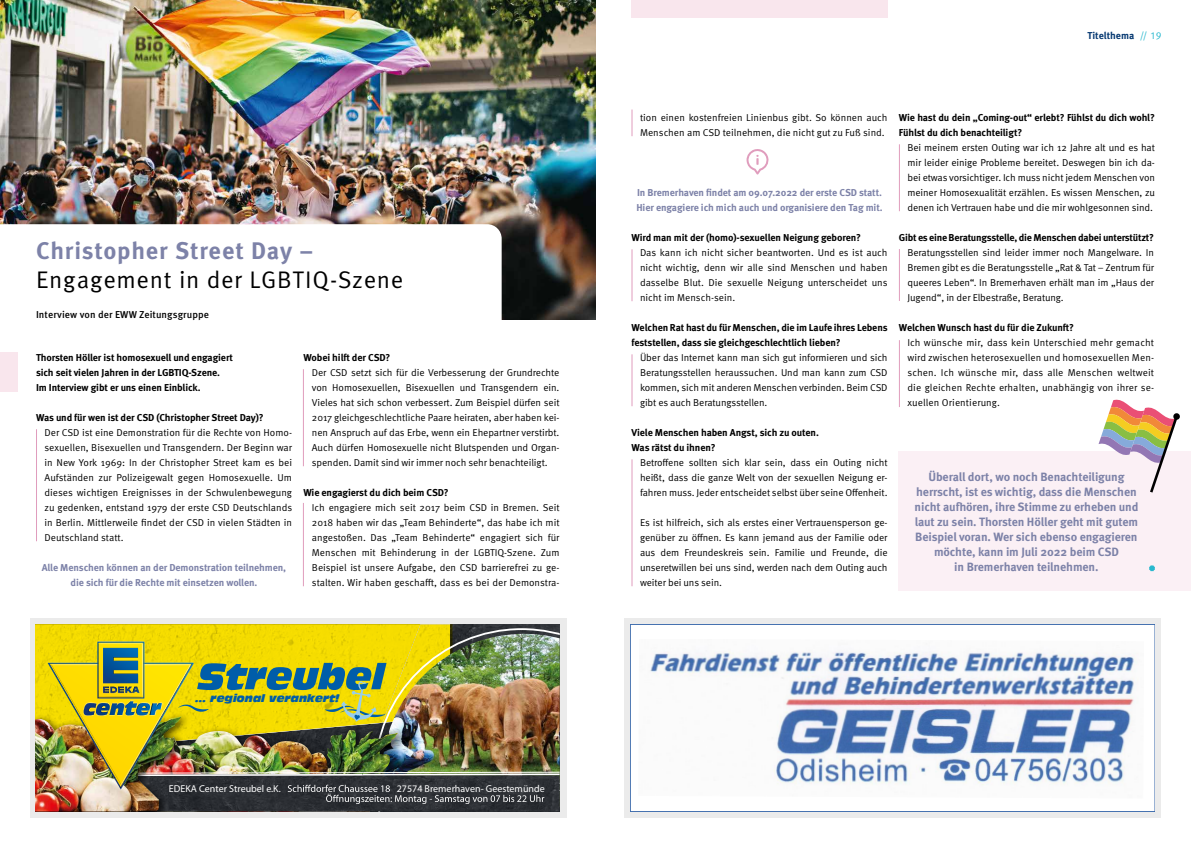
<style>
.page{position:relative;width:1191px;height:842px;background:#fff}
.page>*{position:absolute;margin:0;border:0;box-sizing:border-box;transform-origin:0 0}
.t1{font:24px "Meta Pro Norm";letter-spacing:.03em;color:#000}
.t2{font:700 24px "Meta Pro";letter-spacing:.03em;color:#7d82a8}
.t3{font:12.2px "Myriad Pro";color:#fff}
.t4{font:700 12px/15px "Meta Pro";letter-spacing:-.01em;color:#7d82a8;text-align:center}
.t5{font:italic 10.4px "Antique Olive Std Nord";color:#005da9;scale:.9 1}
.t6{font:10px/15px "Meta Pro Norm";letter-spacing:-.01em;color:#000;text-align:justify}
.t7{font:700 10px/15px "Meta Pro";letter-spacing:-.01em;color:#000}
.t8{font:700 10px/15px "Meta Pro";letter-spacing:-.01em;color:#7d82a8;text-align:center}
.t9{font:10px "Myriad Pro";color:#fff}
.t10{font:500 10px "Meta Pro";letter-spacing:.01em;color:#000}
.t11{font:700 10px "Meta Pro";color:#053871}
.t12{font:10px "Meta Pro Norm";color:#29b8ce}
</style>
<div class="page">
<div style="left:899px;top:451px;width:292px;height:140px;background:#fbf0f5"></div>
<img style="left:0;top:0;width:595px;height:320px">
<svg style="left:0;top:224px;width:501px;height:96px"></svg>
<div style="left:0;top:352px;width:17px;height:39px;background:#f9e6ed"></div>
<div style="left:631px;top:0;width:256px;height:17px;background:#f9e6ed"></div>
<hr style="left:36px;top:429px;width:1px;height:112px;background:#e09dbd">
<hr style="left:303px;top:369px;width:1px;height:97px;background:#e09dbd">
<hr style="left:303px;top:503px;width:1px;height:83px;background:#e09dbd">
<hr style="left:631px;top:249px;width:1px;height:52px;background:#e09dbd">
<hr style="left:899px;top:144px;width:1px;height:67px;background:#e09dbd">
<hr style="left:899px;top:249px;width:1px;height:52px;background:#e09dbd">
<hr style="left:899px;top:340px;width:1px;height:67px;background:#e09dbd">
<hr style="left:631px;top:354px;width:1px;height:52px;background:#e09dbd">
<hr style="left:631px;top:459px;width:1px;height:127px;background:#e09dbd">
<svg style="left:631px;top:110px;width:1px;height:26px"></svg>
<svg style="left:746px;top:149px;width:23px;height:26px"></svg>
<svg style="left:1098px;top:399px;width:82px;height:93px"></svg>
<svg style="left:1149px;top:565px;width:6px;height:6px"></svg>
<div style="left:30px;top:618px;width:537px;height:200px;background:#ebebeb"></div>
<div style="left:624px;top:618px;width:537px;height:200px;background:#ebebeb"></div>
<img style="left:35px;top:624px;width:524px;height:187px">
<div style="left:630px;top:624px;width:525px;height:187px;background:#fff"></div>
<img style="left:650px;top:651px;width:487px;height:134px">
<div style="left:630px;top:624px;width:525px;height:187px;border:1px solid #3d6bac"></div>
<h1 class="t2" style="left:36px;top:232px;width:279px">Christopher Street Day –</h1>
<h1 class="t1" style="left:36px;top:262px;width:369px">Engagement in der LGBTIQ-Szene</h1>
<p class="t10" style="left:36px;top:307px;width:175px">Interview von der EWW Zeitungsgruppe</p>
<p class="t7" style="left:36px;top:350px;width:199px">Thorsten Höller ist homosexuell und engagiert sich seit vielen Jahren in der LGBTIQ-Szene.<br>Im Interview gibt er uns einen Einblick.</p>
<p class="t7" style="left:36px;top:410px;width:229px">Was und für wen ist der CSD (Christopher Street Day)?</p>
<p class="t6" style="left:44px;top:425px;width:249px">Der CSD ist eine Demonstration für die Rechte von Homo&shy;sexuellen, Bisexuellen und Transgendern. Der Beginn war in New York 1969: In der Christopher Street kam es bei Aufständen zur Polizeigewalt gegen Homosexuelle. Um dieses wichtigen Ereignisses in der Schwulenbewegung zu gedenken, entstand 1979 der erste CSD Deutschlands in Berlin. Mittlerweile findet der CSD in vielen Städten in Deutschland statt.</p>
<p class="t8" style="left:42px;top:560px;width:246px">Alle Menschen können an der Demonstration teilnehmen, die sich für die Rechte mit einsetzen wollen.</p>
<p class="t7" style="left:303px;top:350px;width:88px">Wobei hilft der CSD?</p>
<p class="t6" style="left:312px;top:365px;width:249px">Der CSD setzt sich für die Verbesserung der Grundrechte von Homosexuellen, Bisexuellen und Transgendern ein.<br>Vieles hat sich schon verbessert. Zum Beispiel dürfen seit 2017 gleichgeschlechtliche Paare heiraten, aber haben kei&shy;nen Anspruch auf das Erbe, wenn ein Ehepartner verstirbt.<br>Auch dürfen Homosexuelle nicht Blutspenden und Organ&shy;spenden. Damit sind wir immer noch sehr benachteiligt.</p>
<p class="t7" style="left:303px;top:485px;width:147px">Wie engagierst du dich beim CSD?</p>
<p class="t6" style="left:312px;top:500px;width:249px">Ich engagiere mich seit 2017 beim CSD in Bremen. Seit 2018 haben wir das „Team Behinderte“, das habe ich mit angestoßen. Das „Team Behinderte“ engagiert sich für Menschen mit Behinderung in der LGBTIQ-Szene. Zum Beispiel ist unsere Aufgabe, den CSD barrierefrei zu ge&shy;stalten. Wir haben geschafft, dass es bei der Demonstra-</p>
<p class="t5" style="left:203px;top:692px;width:153px">. regional verankert!</p>
<p class="t5" style="left:195px;top:695px;width:82px">... regional verankert!</p>
<p class="t3" style="left:169px;top:779px;width:118px">EDEKA Center Streubel</p>
<p class="t9" style="left:169px;top:782px;width:104px">EDEKA Center Streubel e</p>
<p class="t9" style="left:397px;top:782px;width:149px">27574 Bremerhaven- Geestemünde</p>
<p class="t12" style="left:1140px;top:28px;width:23px">// 19</p>
<p class="t11" style="left:1087px;top:27px;width:48px">Titelthema</p>
<p class="t6" style="left:640px;top:110px;width:249px">tion einen kostenfreien Linienbus gibt. So können auch<br>Menschen am CSD teilnehmen, die nicht gut zu Fuß sind.</p>
<p class="t8" style="left:636px;top:185px;width:248px;text-align:left">In Bremerhaven findet am 09.07.2022 der erste CSD statt.<br>Hier engagiere ich mich auch und organisiere den Tag mit.</p>
<p class="t7" style="left:631px;top:230px;width:231px">Wird man mit der (homo)-sexuellen Neigung geboren?</p>
<p class="t6" style="left:640px;top:245px;width:249px">Das kann ich nicht sicher beantworten. Und es ist auch nicht wichtig, denn wir alle sind Menschen und haben dasselbe Blut. Die sexuelle Neigung unterscheidet uns nicht im Mensch-sein.</p>
<p class="t7" style="left:631px;top:320px;width:258px">Welchen Rat hast du für Menschen, die im Laufe ihres Lebens feststellen, dass sie gleichgeschlechtlich lieben?</p>
<p class="t6" style="left:640px;top:350px;width:249px">Über das Internet kann man sich gut informieren und sich Beratungsstellen heraussuchen. Und man kann zum CSD kommen, sich mit anderen Menschen verbinden. Beim CSD gibt es auch Beratungsstellen.</p>
<p class="t7" style="left:631px;top:425px;width:189px">Viele Menschen haben Angst, sich zu outen.<br>Was rätst du ihnen?</p>
<p class="t6" style="left:640px;top:455px;width:249px">Betroffene sollten sich klar sein, dass ein Outing nicht heißt, dass die ganze Welt von der sexuellen Neigung er&shy;fahren muss. Jeder entscheidet selbst über seine Offenheit.</p>
<p class="t6" style="left:640px;top:515px;width:249px">Es ist hilfreich, sich als erstes einer Vertrauensperson ge&shy;genüber zu öffnen. Es kann jemand aus der Familie oder aus dem Freundeskreis sein. Familie und Freunde, die unseretwillen bei uns sind, werden nach dem Outing auch weiter bei uns sein.</p>
<p class="t7" style="left:899px;top:110px;width:257px">Wie hast du dein „Coming-out“ erlebt? Fühlst du dich wohl?<br>Fühlst du dich benachteiligt?</p>
<p class="t6" style="left:907px;top:140px;width:249px">Bei meinem ersten Outing war ich 12 Jahre alt und es hat mir leider einige Probleme bereitet. Deswegen bin ich da&shy;bei etwas vorsichtiger. Ich muss nicht jedem Menschen von meiner Homosexualität erzählen. Es wissen Menschen, zu denen ich Vertrauen habe und die mir wohlgesonnen sind.</p>
<p class="t7" style="left:899px;top:230px;width:257px">Gibt es eine Beratungsstelle, die Menschen dabei unterstützt?</p>
<p class="t6" style="left:907px;top:245px;width:248px">Beratungsstellen sind leider immer noch Mangelware. In Bremen gibt es die Beratungsstelle „Rat &amp; Tat – Zentrum für queeres Leben“. In Bremerhaven erhält man im „Haus der Jugend“, in der Elbestraße, Beratung.</p>
<p class="t7" style="left:899px;top:320px;width:177px">Welchen Wunsch hast du für die Zukunft?</p>
<p class="t6" style="left:907px;top:335px;width:248px">Ich wünsche mir, dass kein Unterschied mehr gemacht wird zwischen heterosexuellen und homosexuellen Men&shy;schen. Ich wünsche mir, dass alle Menschen weltweit die gleichen Rechte erhalten, unabhängig von ihrer se&shy;xuellen Orientierung.</p>
<p class="t4" style="left:914px;top:469px;width:225px">Überall dort, wo noch Benachteiligung herrscht, ist es wichtig, dass die Menschen nicht aufhören, ihre Stimme zu erheben und laut zu sein. Thorsten Höller geht mit gutem Beispiel voran. Wer sich ebenso engagieren möchte, kann im Juli 2022 beim CSD<br>in Bremerhaven teilnehmen.</p>
</div>
